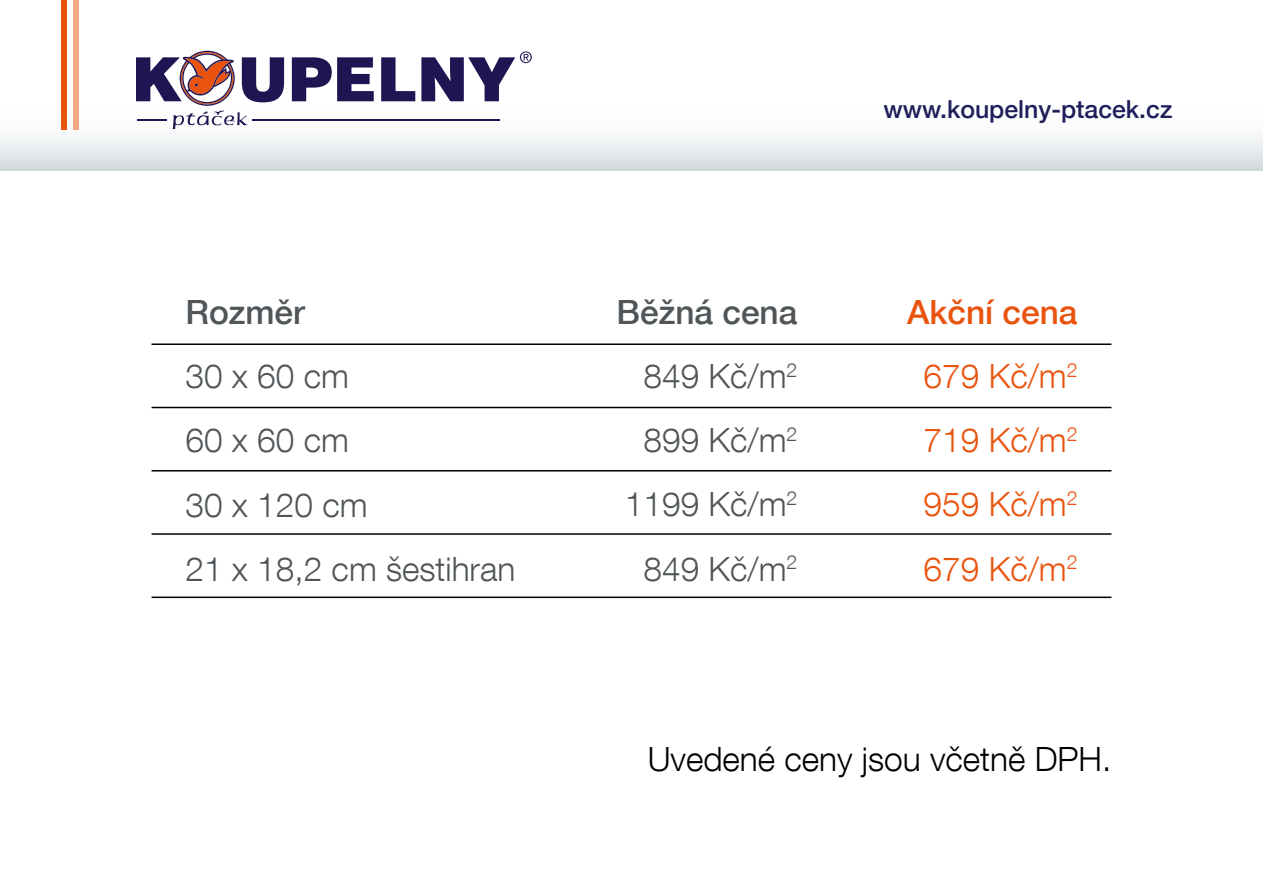
<style>
.page{position:relative;width:1263px;height:893px;background:#fff}
.page>*{position:absolute;margin:0;border:0;box-sizing:border-box;transform-origin:0 0}
.t1{font:300 33.45px/64.1px "Helvetica Neue LT Com";color:#4f5558}
.t2{font:300 33.45px/64.1px "Helvetica Neue LT Com";color:#e9530e;text-align:center}
.t3{font:300 33.45px "Helvetica Neue LT Com";color:#000}
.t4{font:500 33.45px "Helvetica Neue LT Com";color:#4f5558}
.t5{font:500 24.9px "Helvetica Neue LT Com";color:#201e5b}
.s1{font-weight:500}
</style>
<div class="page">
<div style="left:0;top:97px;width:1263px;height:73px;background:linear-gradient(to bottom,#fff,#dce1e4)"></div>
<hr style="left:253px;top:119px;width:247px;height:2px;background:#211452">
<svg style="left:292px;top:57px;width:82px;height:44px"></svg>
<svg style="left:381px;top:57px;width:34px;height:44px"></svg>
<svg style="left:421px;top:51px;width:111px;height:50px"></svg>
<svg style="left:136px;top:51px;width:148px;height:78px"></svg>
<div style="left:61px;top:0;width:6px;height:129px;background:#e9530e"></div>
<div style="left:73px;top:0;width:5px;height:129px;background:#f4a986"></div>
<hr style="left:152px;top:343px;width:959px;height:2px;background:#000">
<hr style="left:152px;top:407px;width:959px;height:1px;background:#000">
<hr style="left:152px;top:470px;width:959px;height:1px;background:#000">
<hr style="left:152px;top:533px;width:959px;height:2px;background:#000">
<hr style="left:152px;top:597px;width:959px;height:1px;background:#000">
<p class="t4" style="left:185px;top:292px;width:121px">Rozměr</p>
<p class="t1" style="left:185px;top:344px;width:331px">30 x 60 cm<br>60 x 60 cm<br>30 x 120 cm<br>21 x 18,2 cm šestihran</p>
<p class="t5" style="left:883px;top:94px;width:290px">www.koupelny-ptacek.cz</p>
<p class="t1" style="left:617px;top:280px;width:182px;text-align:right"><span class="s1">Běžná cena<br></span>849 Kč/m<sup>2<br></sup>899 Kč/m<sup>2<br></sup>1199 Kč/m<sup>2<br></sup>849 Kč/m<sup>2</sup></p>
<p class="t2" style="left:907px;top:280px;width:172px"><span class="s1">Akční cena<br></span>679 Kč/m<sup>2<br></sup>719 Kč/m<sup>2<br></sup>959 Kč/m<sup>2<br></sup>679 Kč/m<sup>2</sup></p>
<p class="t3" style="left:648px;top:739px;width:465px">Uvedené ceny jsou včetně DPH.</p>
</div>
